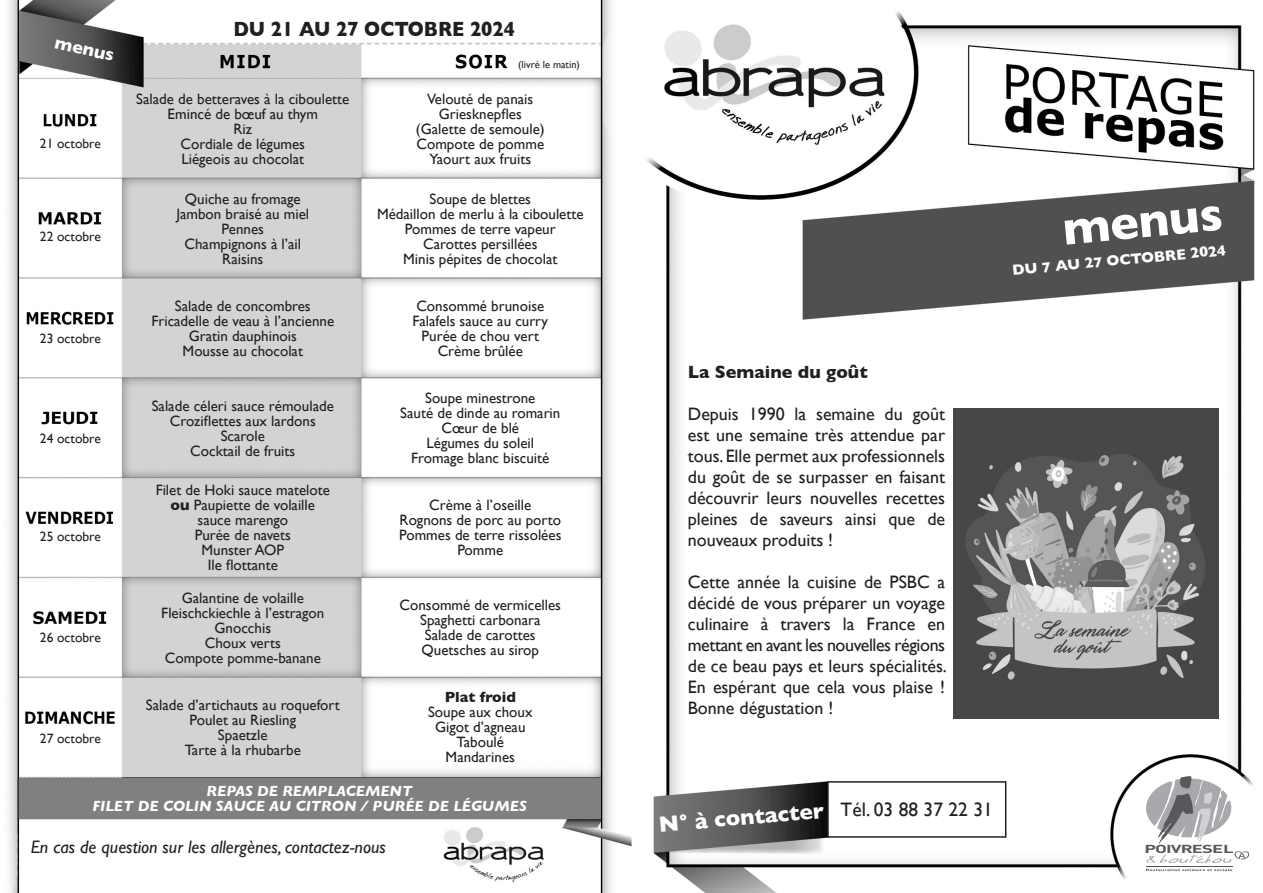
<style>
.page{position:relative;width:1263px;height:893px;background:#fff}
.page>*{position:absolute;margin:0;border:0;box-sizing:border-box;transform-origin:0 0}
.t1{font:700 48px "Gill Sans";color:#fff}
.t2{font:700 22.5px "Gill Sans";color:#fff}
.t3{font:700 21px "Gill Sans";color:#231f20;scale:.9 1}
.t4{font:19.5px "Gill Sans";color:#231f20}
.t5{font:18px/21px "Gill Sans";color:#231f20;text-align:justify}
.t6{font:italic 18px "Gill Sans";color:#231f20}
.t7{font:700 18px "Gill Sans";color:#231f20}
.t8{font:700 18px "Gill Sans";color:#fff}
.t9{font:15px/15px "Gill Sans";color:#231f20;text-align:center}
.t10{font:italic 700 15px/15px "Gill Sans";color:#fff;text-align:center}
.t11{font:700 15px "Gill Sans";color:#fff}
.t12{font:700 15px "Gill Sans";color:#231f20}
.t13{font:13.5px "Gill Sans";color:#231f20}
.t14{font:700 11.55px "DIN";letter-spacing:-.05em;color:#57585a;scale:1.6 1}
.t15{font:10.5px "Gill Sans";color:#231f20}
.s1{font-weight:700}
</style>
<div class="page">
<img style="left:8px;top:0;width:1247px;height:893px">
<div style="left:827px;top:781px;width:179px;height:57px;border:2px solid #231f20"></div>
<svg style="left:1143px;top:772px;width:107px;height:108px"></svg>
<img style="left:954px;top:409px;width:264px;height:309px">
<p class="t8" style="left:58px;top:32px;width:62px;rotate:13deg">menus</p>
<p class="t13" style="left:40px;top:137px;width:62px">21 octobre</p>
<p class="t13" style="left:40px;top:231px;width:62px">22 octobre</p>
<p class="t13" style="left:40px;top:333px;width:62px">23 octobre</p>
<p class="t13" style="left:40px;top:433px;width:62px">24 octobre</p>
<p class="t13" style="left:40px;top:531px;width:62px">25 octobre</p>
<p class="t13" style="left:40px;top:632px;width:62px">26 octobre</p>
<p class="t13" style="left:40px;top:732px;width:62px">27 octobre</p>
<h3 class="t3" style="left:233px;top:17px;width:314px">DU 21 AU 27 OCTOBRE 2024</h3>
<p class="t15" style="left:518px;top:60px;width:63px">(livré le matin)</p>
<p class="t9" style="left:136px;top:93px;width:215px">Salade de betteraves à la ciboulette<br>Emincé de bœuf au thym<br>Riz<br>Cordiale de légumes<br>Liégeois au chocolat</p>
<p class="t9" style="left:416px;top:93px;width:130px">Velouté de panais<br>Griesknepfles (Galette de semoule)<br>Compote de pomme<br>Yaourt aux fruits</p>
<p class="t9" style="left:176px;top:192px;width:134px">Quiche au fromage<br>Jambon braisé au miel<br>Pennes<br>Champignons à l’ail<br>Raisins</p>
<p class="t9" style="left:377px;top:192px;width:208px">Soupe de blettes<br>Médaillon de merlu à la ciboulette<br>Pommes de terre vapeur<br>Carottes persillées<br>Minis pépites de chocolat</p>
<p class="t9" style="left:151px;top:300px;width:184px">Salade de concombres<br>Fricadelle de veau à l’ancienne<br>Gratin dauphinois<br>Mousse au chocolat</p>
<p class="t9" style="left:412px;top:300px;width:137px">Consommé brunoise<br>Falafels sauce au curry<br>Purée de chou vert<br>Crème brûlée</p>
<p class="t9" style="left:152px;top:399px;width:184px">Salade céleri sauce rémoulade<br>Croziflettes aux lardons<br>Scarole<br>Cocktail de fruits</p>
<p class="t9" style="left:400px;top:392px;width:162px">Soupe minestrone<br>Sauté de dinde au romarin<br>Cœur de blé<br>Légumes du soleil<br>Fromage blanc biscuité</p>
<p class="t9" style="left:156px;top:484px;width:176px">Filet de Hoki sauce matelote <span class="s1">ou</span> Paupiette de volaille sauce marengo<br>Purée de navets<br>Munster AOP<br>Ile flottante</p>
<p class="t9" style="left:399px;top:499px;width:164px">Crème à l’oseille<br>Rognons de porc au porto<br>Pommes de terre rissolées<br>Pomme</p>
<p class="t9" style="left:161px;top:591px;width:165px">Galantine de volaille<br>Fleischckiechle à l’estragon<br>Gnocchis<br>Choux verts<br>Compote pomme-banane</p>
<p class="t9" style="left:400px;top:599px;width:163px">Consommé de vermicelles<br>Spaghetti carbonara<br>Salade de carottes<br>Quetsches au sirop</p>
<p class="t9" style="left:146px;top:698px;width:195px">Salade d’artichauts au roquefort<br>Poulet au Riesling<br>Spaetzle<br>Tarte à la rhubarbe</p>
<p class="t12" style="left:445px;top:689px;width:73px">Plat froid</p>
<p class="t9" style="left:428px;top:706px;width:106px">Soupe aux choux<br>Gigot d’agneau<br>Taboulé<br>Mandarines</p>
<p class="t10" style="left:92px;top:783px;width:436px">REPAS DE REMPLACEMENT<br>FILET DE COLIN SAUCE AU CITRON / PURÉE DE LÉGUMES</p>
<p class="t6" style="left:31px;top:839px;width:357px">En cas de question sur les allergènes, contactez-nous</p>
<h1 class="t1" style="left:1060px;top:203px;width:162px;rotate:-6deg">menus</h1>
<p class="t11" style="left:1011px;top:263px;width:216px;rotate:-6deg">DU 7 AU 27 OCTOBRE 2024</p>
<p class="t7" style="left:688px;top:362px;width:181px">La Semaine du goût</p>
<p class="t5" style="left:688px;top:405px;width:259px">Depuis 1990 la semaine du goût est une semaine très attendue par tous. Elle permet aux professionnels du goût de se surpasser en faisant découvrir leurs nouvelles recettes pleines de saveurs ainsi que de nouveaux produits !</p>
<p class="t5" style="left:688px;top:573px;width:261px">Cette année la cuisine de PSBC a décidé de vous préparer un voyage culinaire à travers la France en mettant en avant les nouvelles régions de ce beau pays et leurs spécialités.<br>En espérant que cela vous plaise !<br>Bonne dégustation !</p>
<h2 class="t2" style="left:658px;top:812px;width:167px;rotate:-5deg">N° à contacter</h2>
<h3 class="t4" style="left:841px;top:801px;width:154px">Tél. 03 88 37 22 31</h3>
<p class="t14" style="left:1144px;top:842px;width:57px">POIVRESEL</p>
</div>
